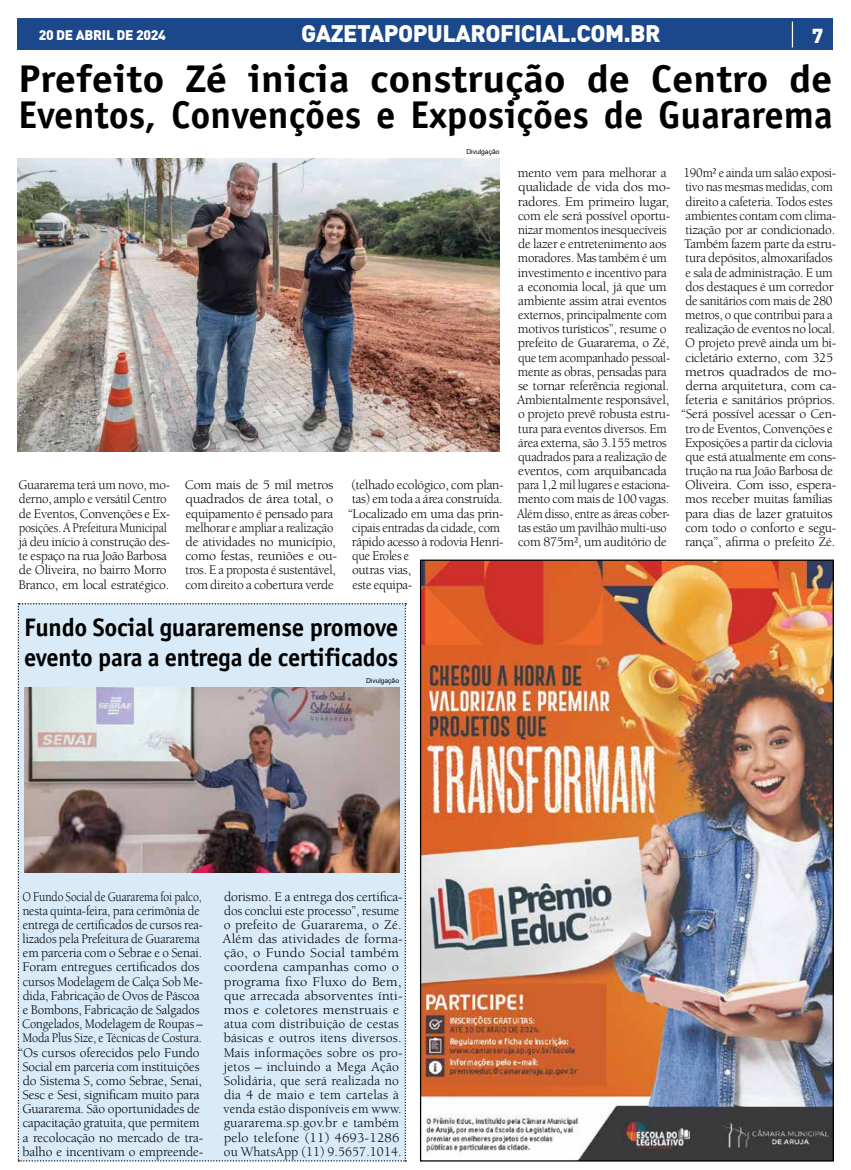
<style>
.page{position:relative;width:851px;height:1170px;background:#fff}
.page>*{position:absolute;margin:0;border:0;box-sizing:border-box;transform-origin:0 0}
.t1{font:700 38.75px/36px "Officina Sans Std";color:#000;scale:1.1 1}
.t2{font:700 25.38px/29.8px "Officina Sans Std";letter-spacing:-.01em;color:#000}
.t3{font:900 23.62px "DIN";letter-spacing:-.02em;color:#fff}
.t4{font:900 20px "DIN";color:#fff}
.t5{font:900 13.75px "DIN";letter-spacing:-.02em;color:#fff}
.t6{font:13.5px/14.1px "Berkeley Std";letter-spacing:-.02em;color:#000}
.t7{font:13.5px/14.1px "Berkeley Std";letter-spacing:-.02em;color:#000;text-align:center;scale:.94 1}
.t8{font:13.5px/14.1px "Berkeley Std";letter-spacing:-.02em;color:#000;text-align:center;scale:.86 1}
.t9{font:13.5px/14.1px "Berkeley Std";letter-spacing:.01em;color:#000}
.t10{font:13.5px/14.1px "Berkeley Std";letter-spacing:-.02em;color:#000;scale:1.04 1}
.t11{font:13.5px "Berkeley Std";letter-spacing:-.02em;color:#000;scale:.95 1}
.t12{font:13.5px "Berkeley Std";letter-spacing:-.02em;color:#000;scale:.92 1}
.t13{font:6.62px "Arial";color:#000}
</style>
<div class="page">
<div style="left:18px;top:18px;width:815px;height:32px;background:#1b478b"></div>
<hr style="left:791px;top:22px;width:2px;height:25px;background:#fff">
<div style="left:18px;top:603px;width:388px;height:558px;background:#d9ebf9"></div>
<img style="left:18px;top:158px;width:482px;height:294px">
<img style="left:24px;top:687px;width:375px;height:185px">
<img style="left:422px;top:561px;width:409px;height:598px">
<p class="t5" style="left:39px;top:26px;width:128px">20 DE ABRIL DE 2024</p>
<h3 class="t3" style="left:301px;top:18px;width:361px">GAZETAPOPULAROFICIAL.COM.BR</h3>
<h3 class="t4" style="left:812px;top:23px;width:13px">7</h3>
<h1 class="t1" style="left:18px;top:61px;width:741px">Prefeito Zé inicia construção de Centro de<br>Eventos, Convenções e Exposições de Guararema</h1>
<p class="t13" style="left:466px;top:147px;width:35px">Divulgação</p>
<p class="t6" style="left:18px;top:478px;width:153px">Guararema terá um novo, mo&shy;derno, amplo e versátil Centro de Eventos, Convenções e Ex&shy;posições. A Prefeitura Municipal já deu início à construção des&shy;te espaço na rua João Barbosa de Oliveira, no bairro Morro<br>Branco, em local estratégico.</p>
<p class="t10" style="left:185px;top:478px;width:148px">Com mais de 5 mil metros quadrados de área total, o equipamento é pensado para melhorar e ampliar a realização de atividades no município, como festas, reuniões e ou&shy;tros. E a proposta é sustentável, com direito a cobertura verde</p>
<p class="t6" style="left:351px;top:478px;width:154px">(telhado ecológico, com plan-</p>
<p class="t6" style="left:352px;top:492px;width:152px">tas) em toda a área construída.</p>
<p class="t6" style="left:348px;top:506px;width:157px">“Localizado em uma das prin-</p>
<p class="t11" style="left:352px;top:520px;width:157px">cipais entradas da cidade, com</p>
<p class="t6" style="left:352px;top:535px;width:153px">rápido acesso à rodovia Henri-</p>
<p class="t12" style="left:352px;top:548px;width:63px">que Eroles e</p>
<p class="t6" style="left:352px;top:563px;width:61px">outras vias,</p>
<p class="t6" style="left:352px;top:577px;width:61px">este equipa-</p>
<h2 class="t2" style="left:24px;top:612px;width:376px">Fundo Social guararemense promove evento para a entrega de certificados</h2>
<p class="t13" style="left:366px;top:676px;width:35px">Divulgação</p>
<p class="t6" style="left:517px;top:166px;width:155px">mento vem para melhorar a qualidade de vida dos mo&shy;radores. Em primeiro lugar, com ele será possível oportu&shy;nizar momentos inesquecíveis de lazer e entretenimento aos moradores. Mas também é um investimento e incentivo para a economia local, já que um ambiente assim atrai eventos externos, principalmente com motivos turísticos”, resume o prefeito de Guararema, o Zé, que tem acompanhado pessoal&shy;mente as obras, pensadas para se tornar referência regional.<br>Ambientalmente responsável, o projeto prevê robusta estru&shy;tura para eventos diversos. Em área externa, são 3.155 metros quadrados para a realização de eventos, com arquibancada para 1,2 mil lugares e estaciona&shy;mento com mais de 100 vagas.<br>Além disso, entre as áreas cober&shy;tas estão um pavilhão multi-uso com 875m², um auditório de</p>
<p class="t7" style="left:681px;top:166px;width:167px">190m² e ainda um salão exposi&shy;tivo nas mesmas medidas, com direito a cafeteria. Todos estes ambientes contam com clima&shy;tização por ar condicionado.<br>Também fazem parte da estru&shy;tura depósitos, almoxarifados e sala de administração. E um dos destaques é um corredor de sanitários com mais de 280 metros, o que contribui para a realização de eventos no local.<br>O projeto prevê ainda um bi&shy;cicletário externo, com 325 metros quadrados de mo&shy;derna arquitetura, com ca&shy;feteria e sanitários próprios. “Será possível acessar o Cen&shy;tro de Eventos, Convenções e<br>Exposições a partir da ciclovia que está atualmente em cons&shy;trução na rua João Barbosa de<br>Oliveira. Com isso, espera&shy;mos receber muitas famílias para dias de lazer gratuitos com todo o conforto e segu&shy;rança”, afirma o prefeito Zé.</p>
<p class="t8" style="left:19px;top:889px;width:216px">O Fundo Social de Guararema foi palco, nesta quinta-feira, para cerimônia de entrega de certificados de cursos rea&shy;lizados pela Prefeitura de Guararema em parceria com o Sebrae e o Senai.<br>Foram entregues certificados dos cursos Modelagem de Calça Sob Me&shy;dida, Fabricação de Ovos de Páscoa e Bombons, Fabricação de Salgados Congelados, Modelagem de Roupas – Moda Plus Size, e Técnicas de Costura. “Os cursos oferecidos pelo Fundo Social em parceria com instituições do Sistema S, como Sebrae, Senai, Sesc e Sesi, significam muito para Guararema. São oportunidades de capacitação gratuita, que permitem a recolocação no mercado de tra&shy;balho e incentivam o empreende-</p>
<p class="t9" style="left:223px;top:889px;width:181px">dorismo. E a entrega dos certifica&shy;dos conclui este processo”, resume o prefeito de Guararema, o Zé.<br>Além das atividades de forma&shy;ção, o Fundo Social também coordena campanhas como o programa fixo Fluxo do Bem, que arrecada absorventes ínti&shy;mos e coletores menstruais e atua com distribuição de cestas básicas e outros itens diversos.<br>Mais informações sobre os pro&shy;jetos – incluindo a Mega Ação<br>Solidária, que será realizada no dia 4 de maio e tem cartelas à venda estão disponíveis em www. guararema.sp.gov.br e também pelo telefone (11) 4693-1286 ou WhatsApp (11) 9.5657.1014.</p>
</div>
